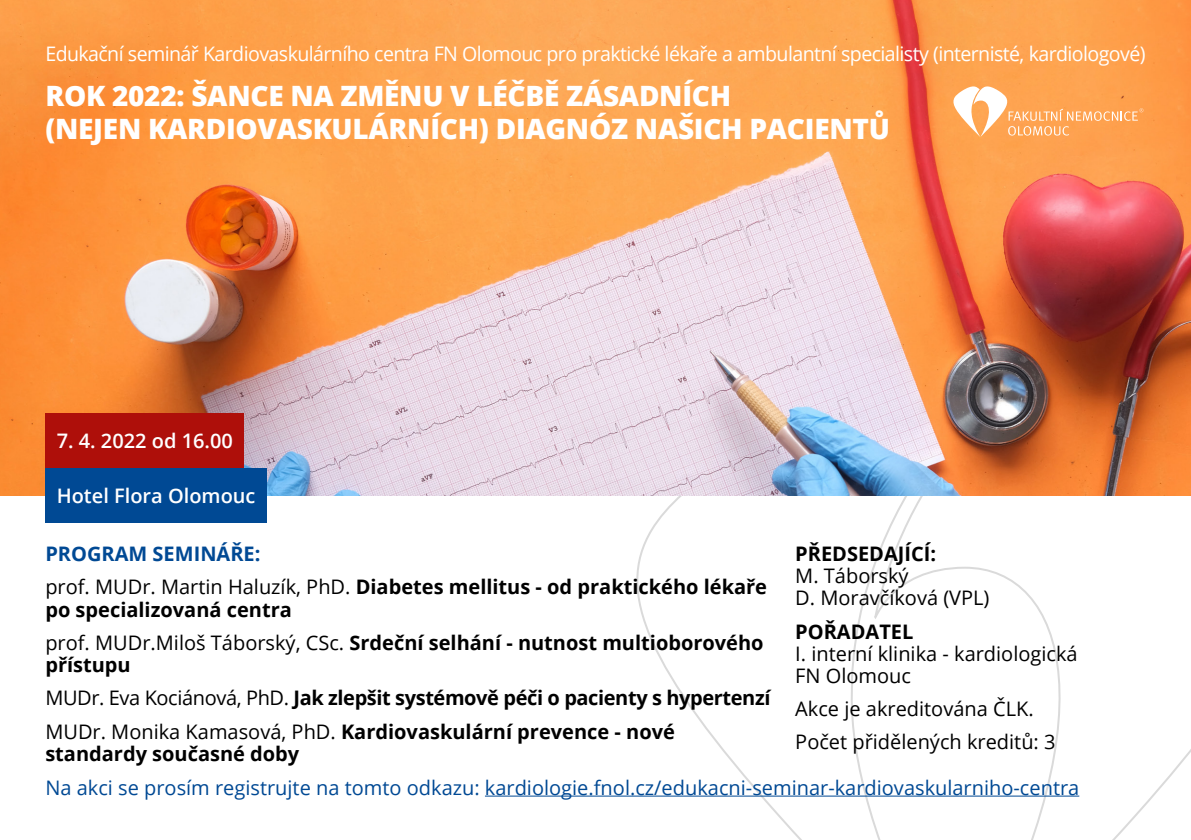
<style>
.page{position:relative;width:1191px;height:840px;background:#fff}
.page>*{position:absolute;margin:0;border:0;box-sizing:border-box;transform-origin:0 0}
.t1{font:800 28px/33.6px "Open Sans";letter-spacing:-.01em;color:#fff}
.t2{font:700 20px/33.4px "Open Sans";color:#000}
.t3{font:700 20px/33.4px "Open Sans";letter-spacing:-.02em;color:#000}
.t4{font:20px/22px "Open Sans";color:#000}
.t5{font:20px "Open Sans";letter-spacing:-.03em;color:#fff}
.t6{font:20px "Open Sans";color:#004994}
.t7{font:600 20px "Open Sans";color:#fff}
.s1{color:#004994}
.s2{font-weight:400}
</style>
<div class="page">
<svg style="left:614px;top:495px;width:577px;height:344px"></svg>
<img style="left:0;top:0;width:1191px;height:495px">
<hr style="left:485px;top:795px;width:594px;height:1px;background:#004994">
<div style="left:45px;top:412px;width:199px;height:55px;background:#ae0f0a"></div>
<div style="left:45px;top:467px;width:222px;height:55px;background:#004994"></div>
<svg style="left:951px;top:84px;width:192px;height:53px"></svg>
<p class="t5" style="left:45px;top:40px;width:1101px">Edukační seminář Kardiovaskulárního centra FN Olomouc pro praktické lékaře a ambulantní specialisty (internisté, kardiologové)</p>
<h1 class="t1" style="left:45px;top:77px;width:846px">ROK 2022: ŠANCE NA ZMĚNU V LÉČBĚ ZÁSADNÍCH<br>(NEJEN KARDIOVASKULÁRNÍCH) DIAGNÓZ NAŠICH PACIENTŮ</h1>
<p class="t7" style="left:57px;top:426px;width:178px">7. 4. 2022 od 16.00</p>
<p class="t7" style="left:57px;top:481px;width:200px">Hotel Flora Olomouc</p>
<p class="t2" style="left:45px;top:536px;width:723px"><span class="s1">PROGRAM SEMINÁŘE:<br></span><span class="s2">prof. MUDr. Martin Haluzík, PhD.</span> Diabetes mellitus - od praktického lékaře</p>
<p class="t2" style="left:45px;top:591px;width:720px">po specializovaná centra<br><span class="s2">prof. MUDr.Miloš Táborský, CSc.</span> Srdeční selhání - nutnost multioborového</p>
<p class="t3" style="left:45px;top:647px;width:726px">přístupu<br><span class="s2">MUDr. Eva Kociánová, PhD.</span> Jak zlepšit systémově péči o pacienty s hypertenzí<br><span class="s2">MUDr. Monika Kamasová, PhD.</span> Kardiovaskulární prevence - nové</p>
<p class="t2" style="left:45px;top:735px;width:255px">standardy současné doby</p>
<p class="t2" style="left:795px;top:536px;width:142px">PŘEDSEDAJÍCÍ:</p>
<p class="t4" style="left:795px;top:564px;width:196px">M. Táborský<br>D. Moravčíková (VPL)</p>
<p class="t2" style="left:795px;top:613px;width:120px">POŘADATEL</p>
<p class="t4" style="left:795px;top:641px;width:284px">I. interní klinika - kardiologická<br>FN Olomouc</p>
<p class="t4" style="left:795px;top:691px;width:262px;line-height:33.4px">Akce je akreditována ČLK.<br>Počet přidělených kreditů: 3</p>
<p class="t6" style="left:45px;top:773px;width:1035px">Na akci se prosím registrujte na tomto odkazu: kardiologie.fnol.cz/edukacni-seminar-kardiovaskularniho-centra</p>
</div>
